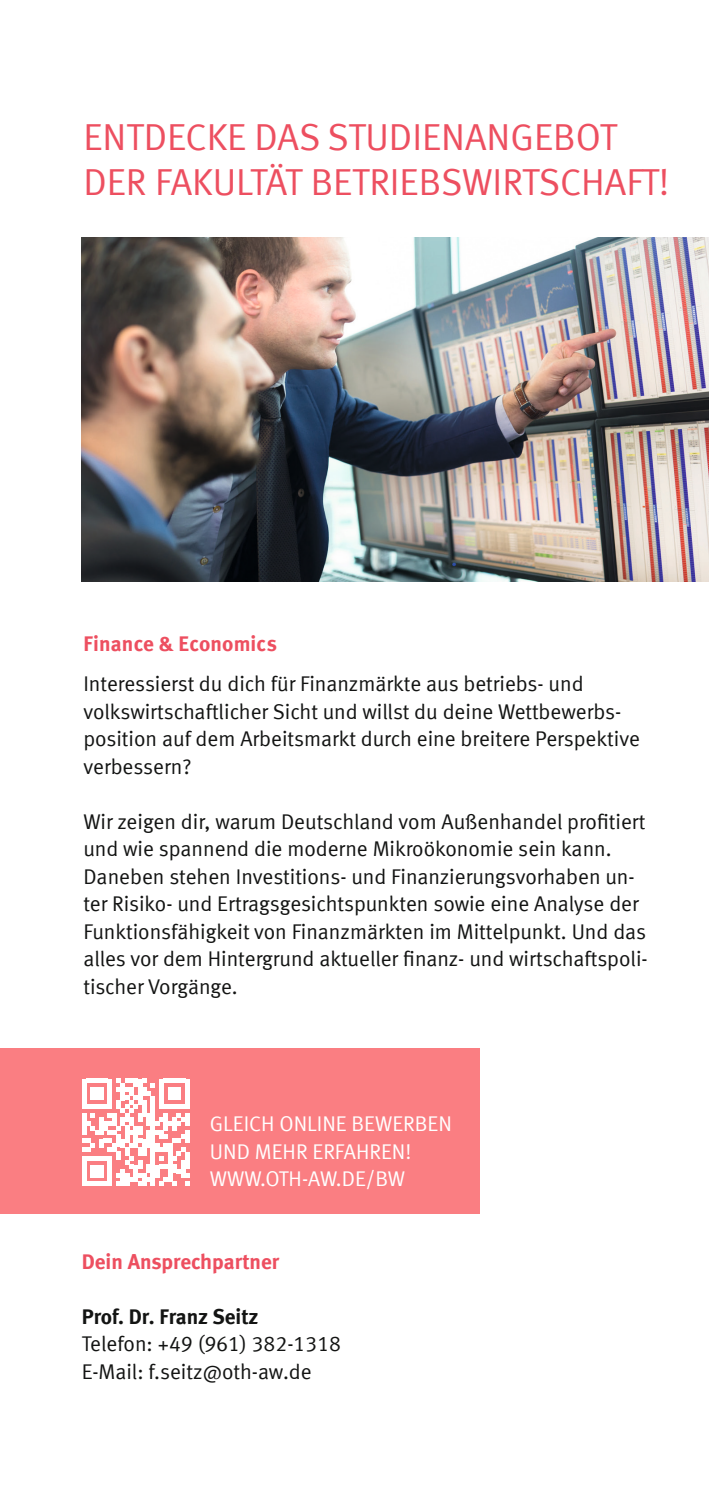
<style>
.page{position:relative;width:709px;height:1503px;background:#fff}
.page>*{position:absolute;margin:0;border:0;box-sizing:border-box;transform-origin:0 0}
.t1{font:37.5px/45px "Meta Normal LF";color:#ed4f60}
.t2{font:21.25px/27.5px "Meta Normal LF";color:#131413}
.t3{font:21.25px/27.5px "Meta Normal LF";color:#fff}
.t4{font:21.25px "Meta Bold LF";color:#ed4f60}
.t5{font:21.25px "Meta Bold LF";color:#131413}
</style>
<div class="page">
<div style="left:0;top:1048px;width:480px;height:165px;background:#fa7e82"></div>
<svg style="left:82px;top:1078px;width:107px;height:108px"></svg>
<img style="left:82px;top:237px;width:627px;height:344px">
<h1 class="t1" style="left:83px;top:114px;width:587px">ENTDECKE DAS STUDIENANGEBOT<br>DER FAKULTÄT BETRIEBSWIRTSCHAFT!</h1>
<p class="t4" style="left:83px;top:631px;width:195px">Finance &amp; Economics</p>
<p class="t2" style="left:83px;top:670px;width:558px">Interessierst du dich für Finanzmärkte aus betriebs- und volkswirtschaftlicher Sicht und willst du deine Wettbewerbs&shy;position auf dem Arbeitsmarkt durch eine breitere Perspektive verbessern?</p>
<p class="t2" style="left:83px;top:807px;width:566px">Wir zeigen dir, warum Deutschland vom Außenhandel profitiert und wie spannend die moderne Mikroökonomie sein kann.<br>Daneben stehen Investitions- und Finanzierungsvorhaben un&shy;ter Risiko- und Ertragsgesichtspunkten sowie eine Analyse der Funktionsfähigkeit von Finanzmärkten im Mittelpunkt. Und das alles vor dem Hintergrund aktueller finanz- und wirtschaftspoli&shy;tischer Vorgänge.</p>
<p class="t3" style="left:210px;top:1110px;width:243px">GLEICH ONLINE BEWERBEN<br>UND MEHR ERFAHREN!<br>WWW.OTH-AW.DE/BW</p>
<p class="t4" style="left:82px;top:1248px;width:199px">Dein Ansprechpartner</p>
<p class="t5" style="left:82px;top:1303px;width:178px">Prof. Dr. Franz Seitz</p>
<p class="t2" style="left:82px;top:1330px;width:261px">Telefon: +49 (961) 382-1318<br>E-Mail: f.seitz@oth-aw.de</p>
</div>
